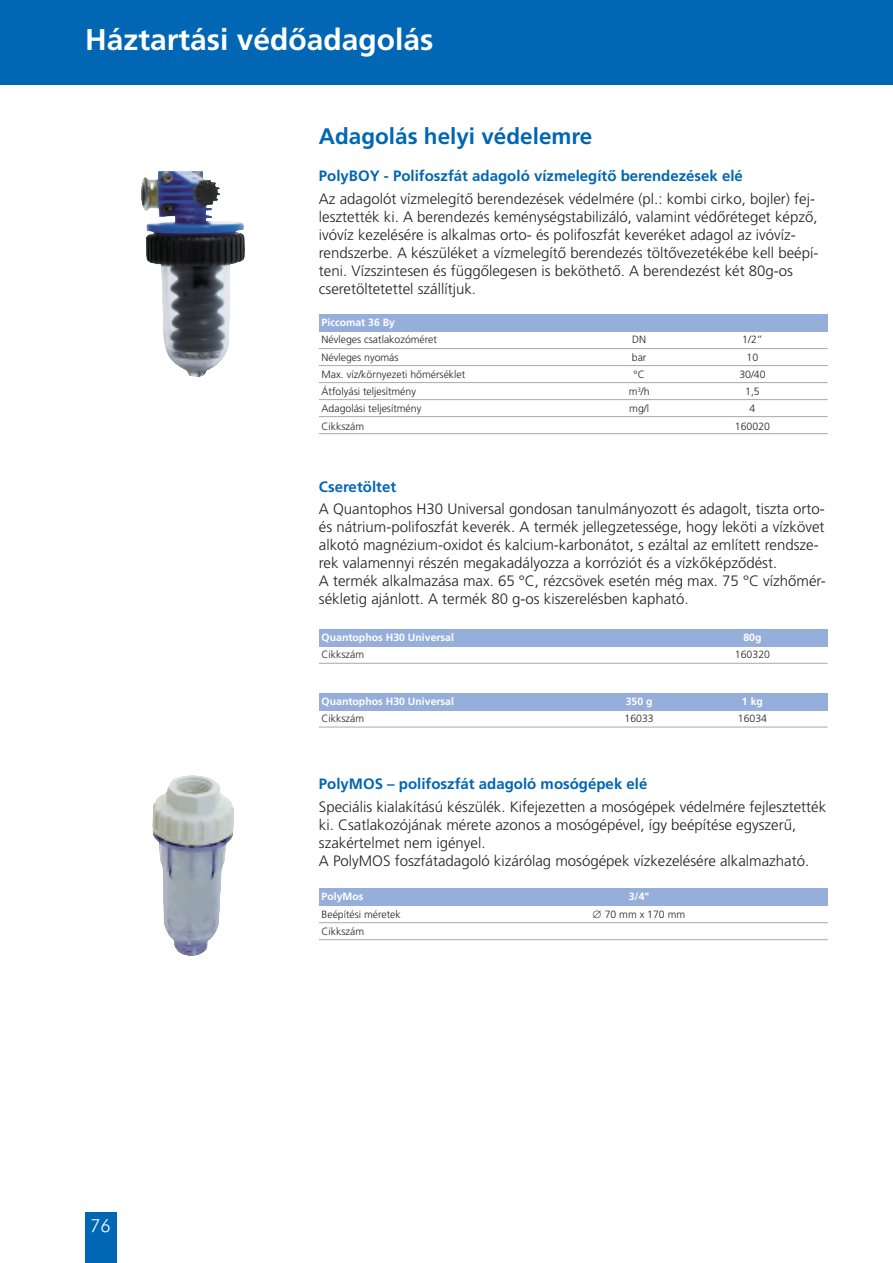
<style>
.page{position:relative;width:893px;height:1263px;background:#fff}
.page>*{position:absolute;margin:0;border:0;box-sizing:border-box;transform-origin:0 0}
.t1{font:700 30px "Frutiger CE";color:#fff}
.t2{font:700 22.5px "Frutiger CE";color:#0166b3}
.t3{font:18px "Futura Lt HU Normal";color:#fff}
.t4{font:300 15px/18px "Frutiger CE";color:#231f20}
.t5{font:700 15px "Frutiger CE";color:#0166b3}
.t6{font:300 10.5px "Frutiger CE";color:#231f20}
.t7{font:700 10.5px "Frutiger CE";color:#fff}
</style>
<div class="page">
<div style="left:0;top:0;width:893px;height:85px;background:#0166b3"></div>
<img style="left:141px;top:171px;width:104px;height:206px">
<img style="left:152px;top:775px;width:82px;height:181px">
<div style="left:319px;top:315px;width:509px;height:17px;background:#96afda"></div>
<hr style="left:319px;top:348px;width:509px;height:1px;background:#a8a9ad">
<hr style="left:319px;top:365px;width:509px;height:1px;background:#a8a9ad">
<hr style="left:319px;top:382px;width:509px;height:1px;background:#a8a9ad">
<hr style="left:319px;top:399px;width:509px;height:1px;background:#a8a9ad">
<hr style="left:319px;top:416px;width:509px;height:1px;background:#a8a9ad">
<hr style="left:319px;top:433px;width:509px;height:1px;background:#a8a9ad">
<div style="left:319px;top:629px;width:509px;height:17px;background:#96afda"></div>
<hr style="left:319px;top:663px;width:509px;height:1px;background:#a8a9ad">
<div style="left:319px;top:889px;width:509px;height:17px;background:#96afda"></div>
<hr style="left:319px;top:922px;width:509px;height:1px;background:#a8a9ad">
<hr style="left:319px;top:939px;width:509px;height:1px;background:#a8a9ad">
<div style="left:319px;top:693px;width:509px;height:17px;background:#96afda"></div>
<hr style="left:319px;top:727px;width:509px;height:1px;background:#a8a9ad">
<div style="left:85px;top:1212px;width:31px;height:51px;background:#0166b3"></div>
<h1 class="t1" style="left:85px;top:28px;width:350px">Háztartási védőadagolás</h1>
<h2 class="t2" style="left:319px;top:128px;width:275px">Adagolás helyi védelemre</h2>
<p class="t5" style="left:319px;top:170px;width:426px">PolyBOY - Polifoszfát adagoló vízmelegítő berendezések elé</p>
<p class="t4" style="left:319px;top:191px;width:501px">Az adagolót vízmelegítő berendezések védelmére (pl.: kombi cirko, bojler) fej&shy;lesztették ki. A berendezés keménységstabilizáló, valamint védőréteget képző, ivóvíz kezelésére is alkalmas orto- és polifoszfát keveréket adagol az ivóvíz&shy;rendszerbe. A készüléket a vízmelegítő berendezés töltővezetékébe kell beépí&shy;teni. Vízszintesen és függőlegesen is beköthető. A berendezést két 80g-os cseretöltetettel szállítjuk.</p>
<p class="t7" style="left:322px;top:318px;width:75px">Piccomat 36 By</p>
<p class="t6" style="left:322px;top:336px;width:117px">Névleges csatlakozóméret</p>
<p class="t6" style="left:632px;top:336px;width:16px">DN</p>
<p class="t6" style="left:742px;top:336px;width:22px">1/2”</p>
<p class="t6" style="left:322px;top:353px;width:79px">Névleges nyomás</p>
<p class="t6" style="left:632px;top:353px;width:16px">bar</p>
<p class="t6" style="left:747px;top:353px;width:13px">10</p>
<p class="t6" style="left:322px;top:370px;width:145px">Max. víz/környezeti hőmérséklet</p>
<p class="t6" style="left:634px;top:370px;width:13px">°C</p>
<p class="t6" style="left:739px;top:370px;width:28px">30/40</p>
<p class="t6" style="left:322px;top:387px;width:96px">Átfolyási teljesítmény</p>
<p class="t6" style="left:629px;top:387px;width:23px">m<sup>3</sup>/h</p>
<p class="t6" style="left:745px;top:387px;width:16px">1,5</p>
<p class="t6" style="left:322px;top:405px;width:101px">Adagolási teljesítmény</p>
<p class="t6" style="left:629px;top:405px;width:21px">mg/l</p>
<p class="t6" style="left:750px;top:405px;width:7px">4</p>
<p class="t6" style="left:322px;top:422px;width:44px">Cikkszám</p>
<p class="t6" style="left:735px;top:422px;width:37px">160020</p>
<p class="t5" style="left:319px;top:480px;width:79px">Cseretöltet</p>
<p class="t4" style="left:319px;top:501px;width:508px">A Quantophos H30 Universal gondosan tanulmányozott és adagolt, tiszta orto&shy;és nátrium-polifoszfát keverék. A termék jellegzetessége, hogy leköti a vízkövet alkotó magnézium-oxidot és kalcium-karbonátot, s ezáltal az említett rendsze&shy;rek valamennyi részén megakadályozza a korróziót és a vízkőképződést.<br>A termék alkalmazása max. 65 °C, rézcsövek esetén még max. 75 °C vízhőmér&shy;sékletig ajánlott. A termék 80 g-os kiszerelésben kapható.</p>
<p class="t7" style="left:322px;top:633px;width:134px">Quantophos H30 Universal</p>
<p class="t7" style="left:743px;top:633px;width:20px">80g</p>
<p class="t6" style="left:322px;top:650px;width:44px">Cikkszám</p>
<p class="t6" style="left:735px;top:650px;width:37px">160320</p>
<p class="t7" style="left:322px;top:697px;width:134px">Quantophos H30 Universal</p>
<p class="t7" style="left:626px;top:697px;width:28px">350 g</p>
<p class="t7" style="left:742px;top:697px;width:23px">1 kg</p>
<p class="t6" style="left:322px;top:714px;width:44px">Cikkszám</p>
<p class="t6" style="left:625px;top:714px;width:31px">16033</p>
<p class="t6" style="left:738px;top:714px;width:31px">16034</p>
<p class="t3" style="left:90px;top:1216px;width:22px">76</p>
<p class="t5" style="left:319px;top:778px;width:330px">PolyMOS – polifoszfát adagoló mosógépek elé</p>
<p class="t4" style="left:319px;top:799px;width:509px">Speciális kialakítású készülék. Kifejezetten a mosógépek védelmére fejlesztették ki. Csatlakozójának mérete azonos a mosógépével, így beépítése egyszerű, szakértelmet nem igényel.<br>A PolyMOS foszfátadagoló kizárólag mosógépek vízkezelésére alkalmazható.</p>
<p class="t7" style="left:322px;top:892px;width:43px">PolyMos</p>
<p class="t7" style="left:629px;top:892px;width:22px">3/4"</p>
<p class="t6" style="left:322px;top:910px;width:81px">Beépítési méretek</p>
<p class="t6" style="left:593px;top:910px;width:94px">∅ 70 mm x 170 mm</p>
<p class="t6" style="left:322px;top:927px;width:44px">Cikkszám</p>
</div>
